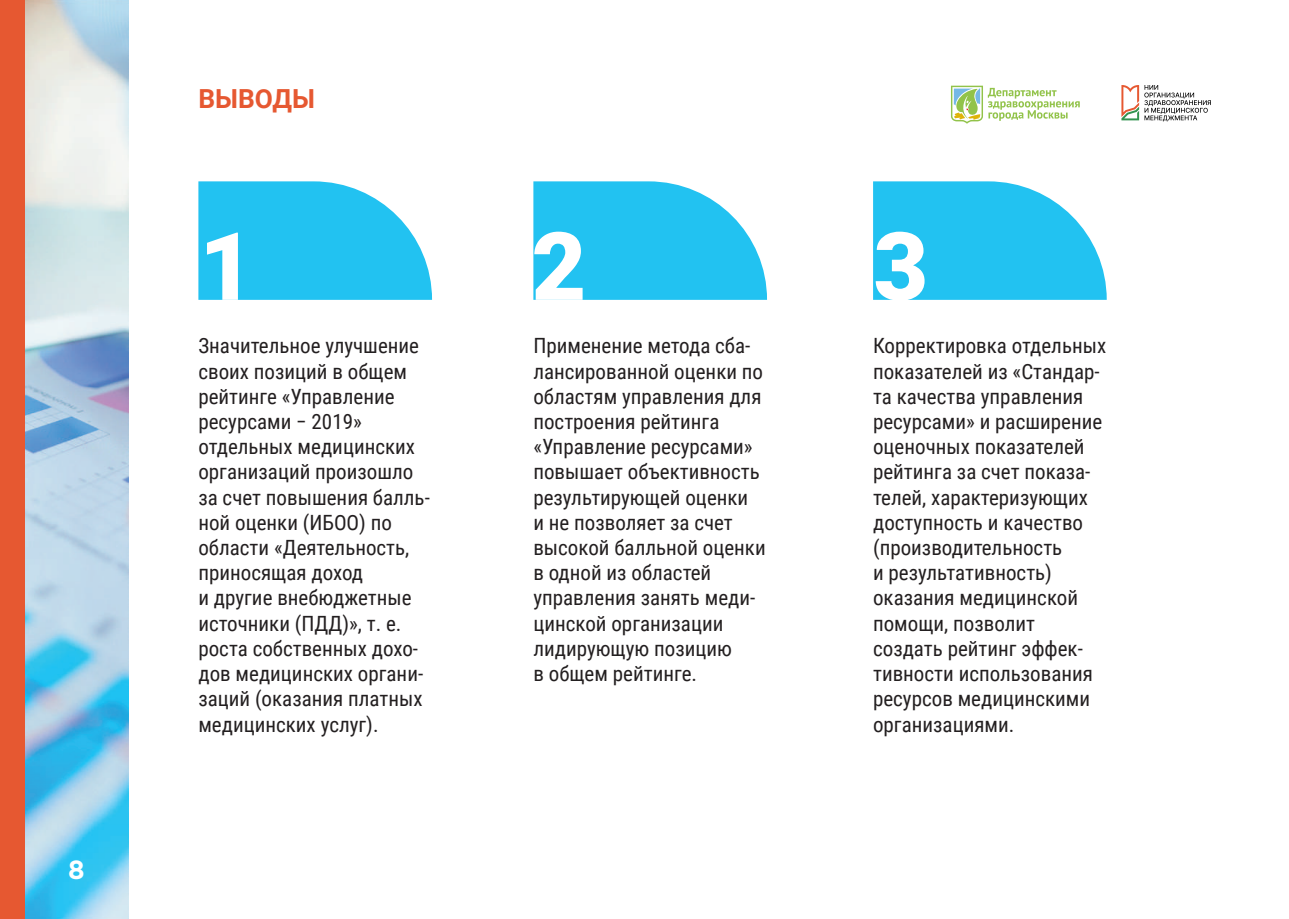
<style>
.page{position:relative;width:1289px;height:919px;background:#fff}
.page>*{position:absolute;margin:0;border:0;box-sizing:border-box;transform-origin:0 0}
.t1{font:900 94.5px "Roboto";color:#fff}
.t2{font:700 26.25px "Roboto";color:#e65831}
.t3{font:700 26.25px "Gotham Pro";color:#fff}
.t4{font:21px/25.2px "Roboto Condensed";color:#231f20}
</style>
<div class="page">
<svg style="left:198px;top:181px;width:234px;height:119px"></svg>
<svg style="left:533px;top:181px;width:234px;height:119px"></svg>
<svg style="left:873px;top:181px;width:233px;height:119px"></svg>
<img style="left:24px;top:0;width:104px;height:918px">
<div style="left:0;top:0;width:24px;height:918px;background:#e65831"></div>
<svg style="left:1121px;top:85px;width:89px;height:36px"></svg>
<svg style="left:951px;top:86px;width:128px;height:38px"></svg>
<p class="t3" style="left:68px;top:854px;width:18px">8</p>
<p class="t2" style="left:198px;top:80px;width:118px">ВЫВОДЫ</p>
<h1 class="t1" style="left:199px;top:200px;width:56px">1</h1>
<h1 class="t1" style="left:531px;top:200px;width:56px">2</h1>
<h1 class="t1" style="left:873px;top:200px;width:56px">3</h1>
<p class="t4" style="left:198px;top:332px;width:233px">Значительное улучшение своих позиций в общем рейтинге «Управление ресурсами − 2019» отдельных медицинских организаций произошло за счет повышения балль&shy;ной оценки (ИБОО) по области «Деятельность, приносящая доход<br>и другие внебюджетные источники (ПДД)», т. е. роста собственных дохо&shy;дов медицинских органи&shy;заций (оказания платных медицинских услуг).</p>
<p class="t4" style="left:533px;top:332px;width:234px">Применение метода сба&shy;лансированной оценки по областям управления для построения рейтинга «Управление ресурсами» повышает объективность результирующей оценки<br>и не позволяет за счет высокой балльной оценки в одной из областей управления занять меди&shy;цинской организации лидирующую позицию<br>в общем рейтинге.</p>
<p class="t4" style="left:873px;top:332px;width:235px">Корректировка отдельных показателей из «Стандар&shy;та качества управления ресурсами» и расширение оценочных показателей рейтинга за счет показа&shy;телей, характеризующих доступность и качество (производительность<br>и результативность) оказания медицинской помощи, позволит создать рейтинг эффек&shy;тивности использования ресурсов медицинскими организациями.</p>
</div>
